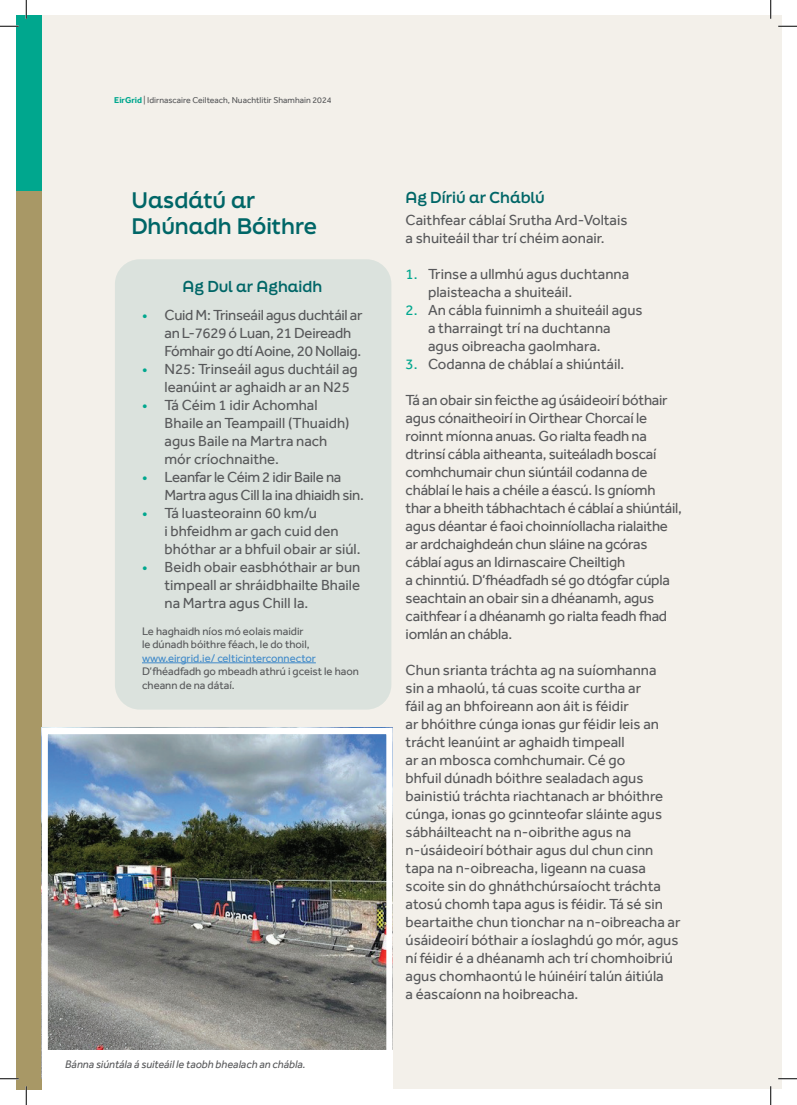
<style>
.page{position:relative;width:797px;height:1105px;background:#fff}
.page>*{position:absolute;margin:0;border:0;box-sizing:border-box;transform-origin:0 0}
.t1{font:700 21.25px/25.5px "Final Six";color:#006667}
.t2{font:15px/18px "Effra";color:#57585a}
.t3{font:15px/18px "Effra";letter-spacing:-.02em;color:#57585a}
.t4{font:700 15px "Final Six";color:#006667}
.Bullets{font:11.25px/13.5px "Effra";color:#57585a}
.t5{font:italic 11.25px "Effra";color:#57585a}
.t6{font:8.75px "Effra";color:#57585a}
.s1{font-weight:700;color:#00a78e}
.s2{color:#00a78e}
.s3{color:#408ac9}
</style>
<div class="page">
<div style="left:26px;top:16px;width:755px;height:1073px;background:#f3f0ea"></div>
<div style="left:16px;top:16px;width:26px;height:175px;background:#00a78e"></div>
<div style="left:16px;top:191px;width:26px;height:898px;background:#a89866"></div>
<div style="left:115px;top:259px;width:276px;height:451px;background:#dbe2dd;border-radius:25px"></div>
<hr style="left:142px;top:662px;width:174px;height:1px;background:#408ac9">
<img style="left:49px;top:735px;width:336px;height:315px">
<div style="left:42px;top:728px;width:350px;height:351px;border:6px solid #fff"></div>
<div style="left:42px;top:1050px;width:350px;height:39px;background:#fff"></div>
<svg style="left:0;top:25px;width:19px;height:2px"></svg>
<svg style="left:778px;top:25px;width:19px;height:2px"></svg>
<svg style="left:0;top:1078px;width:19px;height:1px"></svg>
<svg style="left:778px;top:1078px;width:19px;height:1px"></svg>
<svg style="left:25px;top:0;width:2px;height:19px"></svg>
<svg style="left:25px;top:1086px;width:2px;height:19px"></svg>
<svg style="left:770px;top:0;width:1px;height:19px"></svg>
<svg style="left:770px;top:1086px;width:1px;height:19px"></svg>
<p class="t6" style="left:114px;top:95px;width:219px"><span class="s1">EirGrid</span> | Idirnascaire Ceilteach, Nuachtlitir Shamhain 2024</p>
<h2 class="t1" style="left:131px;top:187px;width:187px">Uasdátú ar<br>Dhúnadh Bóithre</h2>
<h3 class="t4" style="left:183px;top:275px;width:141px">Ag Dul ar Aghaidh</h3>
<p class="t3" style="left:164px;top:306px;width:199px;text-indent:-22px"><span class="s2">•</span> Cuid M: Trinseáil agus duchtáil ar an L-7629 ó Luan, 21 Deireadh<br>Fómhair go dtí Aoine, 20 Nollaig.</p>
<p class="t2" style="left:164px;top:360px;width:195px;text-indent:-22px"><span class="s2">•</span> N25: Trinseáil agus duchtáil ag leanúint ar aghaidh ar an N25</p>
<p class="t2" style="left:164px;top:396px;width:186px;text-indent:-22px"><span class="s2">•</span> Tá Céim 1 idir Achomhal<br>Bhaile an Teampaill (Thuaidh) agus Baile na Martra nach mór críochnaithe.</p>
<p class="t3" style="left:164px;top:468px;width:201px;text-indent:-22px"><span class="s2">•</span> Leanfar le Céim 2 idir Baile na<br>Martra agus Cill Ia ina dhiaidh sin.</p>
<p class="t2" style="left:164px;top:504px;width:198px;text-indent:-22px"><span class="s2">•</span> Tá luasteorainn 60 km/u<br>i bhfeidhm ar gach cuid den bhóthar ar a bhfuil obair ar siúl.</p>
<p class="t2" style="left:164px;top:558px;width:197px;text-align:justify;text-indent:-22px"><span class="s2">•</span> Beidh obair easbhóthair ar bun timpeall ar shráidbhailte Bhaile na Martra agus Chill Ia.</p>
<p class="Bullets" style="left:142px;top:624px;width:175px">Le haghaidh níos mó eolais maidir<br>le dúnadh bóithre féach, le do thoil, <span class="s3">www.eirgrid.ie/ celticinterconnector</span></p>
<p class="Bullets" style="left:142px;top:665px;width:218px">D’fhéadfadh go mbeadh athrú i gceist le haon cheann de na dátaí.</p>
<p class="t5" style="left:65px;top:1057px;width:242px">Bánna siúntála á suiteáil le taobh bhealach an chábla.</p>
<h3 class="t4" style="left:405px;top:186px;width:141px">Ag Díriú ar Cháblú</h3>
<p class="t2" style="left:405px;top:210px;width:223px">Caithfear cáblaí Srutha Ard-Voltais a shuiteáil thar trí chéim aonair.</p>
<p class="t2" style="left:428px;top:264px;width:203px;text-indent:-22px"><span class="s2">1.</span> Trinse a ullmhú agus duchtanna plaisteacha a shuiteáil.</p>
<p class="t2" style="left:428px;top:300px;width:216px;text-indent:-22px"><span class="s2">2.</span> An cábla fuinnimh a shuiteáil agus a tharraingt trí na duchtanna agus oibreacha gaolmhara.</p>
<p class="t2" style="left:405px;top:354px;width:220px"><span class="s2">3.</span> Codanna de cháblaí a shiúntáil.</p>
<p class="t2" style="left:405px;top:390px;width:278px">Tá an obair sin feicthe ag úsáideoirí bóthair agus cónaitheoirí in Oirthear Chorcaí le roinnt míonna anuas. Go rialta feadh na dtrinsí cábla aitheanta, suiteáladh boscaí comhchumair chun siúntáil codanna de cháblaí le hais a chéile a éascú. Is gníomh thar a bheith tábhachtach é cáblaí a shiúntáil, agus déantar é faoi choinníollacha rialaithe ar ardchaighdeán chun sláine na gcóras cáblaí agus an Idirnascaire Cheiltigh<br>a chinntiú. D’fhéadfadh sé go dtógfar cúpla seachtain an obair sin a dhéanamh, agus caithfear í a dhéanamh go rialta feadh fhad iomlán an chábla.</p>
<p class="t2" style="left:405px;top:660px;width:276px">Chun srianta tráchta ag na suíomhanna<br>sin a mhaolú, tá cuas scoite curtha ar<br>fáil ag an bhfoireann aon áit is féidir<br>ar bhóithre cúnga ionas gur féidir leis an trácht leanúint ar aghaidh timpeall<br>ar an mbosca comhchumair. Cé go<br>bhfuil dúnadh bóithre sealadach agus bainistiú tráchta riachtanach ar bhóithre cúnga, ionas go gcinnteofar sláinte agus sábháilteacht na n-oibrithe agus na n-úsáideoirí bóthair agus dul chun cinn tapa na n-oibreacha, ligeann na cuasa scoite sin do ghnáthchúrsaíocht tráchta atosú chomh tapa agus is féidir. Tá sé sin beartaithe chun tionchar na n-oibreacha ar úsáideoirí bóthair a íoslaghdú go mór, agus ní féidir é a dhéanamh ach trí chomhoibriú agus chomhaontú le húinéirí talún áitiúla<br>a éascaíonn na hoibreacha.</p>
</div>
